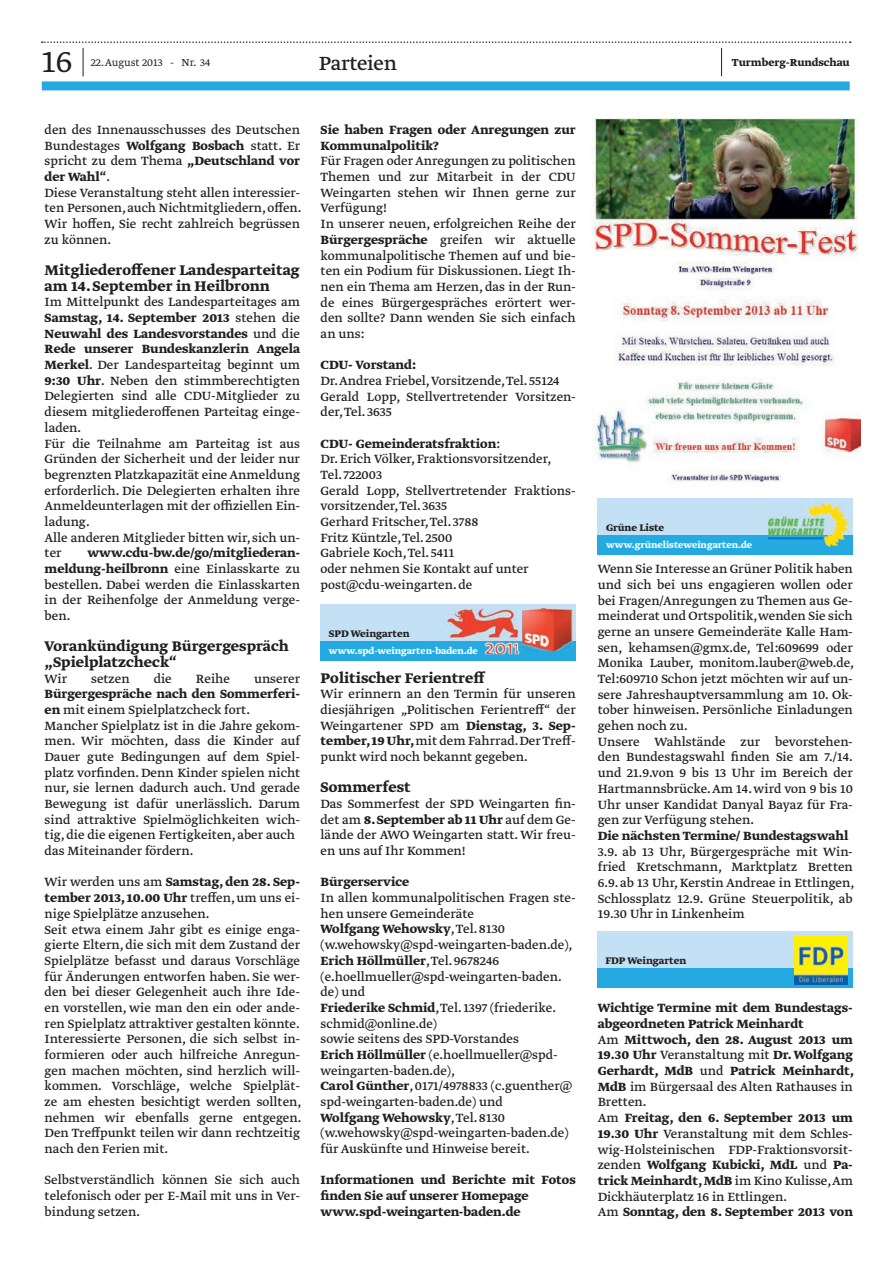
<style>
.page{position:relative;width:893px;height:1263px;background:#fff}
.page>*{position:absolute;margin:0;border:0;box-sizing:border-box;transform-origin:0 0}
.t1{font:300 36px "Greta Text Std";color:#231f20}
.t2{font:22.5px "Greta Text Std";letter-spacing:-.015em;color:#231f20}
.t3{font:16.5px/15.8px "Greta Text Std Bold Min";color:#231f20}
.t4{font:14.1px/15.8px "Greta Text Std";color:#231f20}
.t5{font:700 14.1px/15.8px "Greta Text Std";color:#231f20}
.t6{font:300 12px "Greta Text Std";color:#231f20}
.t7{font:700 12px "Greta Text Std";color:#231f20}
.t8{font:700 11.25px "Greta Text Std";color:#231f20}
.t9{font:700 10.5px "Greta Text Std";color:#fff}
.s1{font-weight:700}
.s2{font-weight:400}
</style>
<div class="page">
<div style="left:42px;top:81px;width:808px;height:9px;background:#24aae1"></div>
<svg style="left:42px;top:41px;width:809px;height:35px"></svg>
<div style="left:321px;top:604px;width:255px;height:57px;background:#c3e0f4"></div>
<div style="left:321px;top:641px;width:255px;height:20px;background:#24aae1"></div>
<img style="left:446px;top:608px;width:74px;height:46px">
<img style="left:446px;top:646px;width:32px;height:8px">
<img style="left:521px;top:608px;width:52px;height:43px">
<img style="left:518px;top:608px;width:2px;height:33px">
<svg style="left:518px;top:641px;width:2px;height:10px"></svg>
<img style="left:591px;top:119px;width:269px;height:364px">
<div style="left:598px;top:498px;width:255px;height:57px;background:#c3e0f4"></div>
<div style="left:598px;top:535px;width:255px;height:20px;background:#24aae1"></div>
<img style="left:768px;top:503px;width:81px;height:43px">
<div style="left:597px;top:931px;width:255px;height:57px;background:#c3e0f4"></div>
<div style="left:597px;top:968px;width:255px;height:20px;background:#24aae1"></div>
<img style="left:794px;top:935px;width:54px;height:49px">
<h1 class="t1" style="left:42px;top:41px;width:32px">16</h1>
<p class="t6" style="left:91px;top:56px;width:121px">22. August 2013 - Nr. 34</p>
<h2 class="t2" style="left:319px;top:54px;width:80px">Parteien</h2>
<p class="t7" style="left:732px;top:56px;width:119px">Turmberg-Rundschau</p>
<p class="t4" style="left:45px;top:123px;width:258px">den des Innenausschusses des Deutschen Bundestages <span class="s1">Wolfgang Bosbach</span> statt. Er spricht zu dem Thema <span class="s1">„Deutschland vor der Wahl“</span>.<br>Diese Veranstaltung steht allen interessier&shy;ten Personen, auch Nichtmitgliedern, offen.<br>Wir hoffen, Sie recht zahlreich begrü ssen zu können.</p>
<p class="t3" style="left:45px;top:263px;width:257px">Mitgliederoffener Landesparteitag am 14. September in Heilbronn</p>
<p class="t4" style="left:45px;top:295px;width:257px">Im Mittelpunkt des Landesparteitages am <span class="s1">Samstag, 14. September 2013</span> stehen die <span class="s1">Neuwahl des Landesvorstandes</span> und die <span class="s1">Rede unserer Bundeskanzlerin Angela Merkel</span>. Der Landesparteitag beginnt um <span class="s1">9:30 Uhr</span>. Neben den stimmberechtigten Delegierten sind alle CDU-Mitglieder zu diesem mitgliederoffenen Parteitag einge&shy;laden.<br>Fü r die Teilnahme am Parteitag ist aus Grü nden der Sicherheit und der leider nur begrenzten Platzkapazität eine Anmeldung erforderlich. Die Delegierten erhalten ihre Anmeldeunterlagen mit der offiziellen Ein&shy;ladung.<br>Alle anderen Mitglieder bitten wir, sich un&shy;ter</p>
<p class="t4" style="left:45px;top:546px;width:257px;text-align:justify;text-indent:43px"><span class="s1">www.cdu-bw.de/go/mitgliederan&shy;meldung-heilbronn</span> eine Einlasskarte zu bestellen. Dabei werden die Einlasskarten in der Reihenfolge der Anmeldung verge&shy;ben.</p>
<p class="t3" style="left:45px;top:639px;width:246px">Vorankü ndigung Bü rgergespräch „Spielplatzcheck“</p>
<p class="t4" style="left:45px;top:671px;width:24px">Wir</p>
<p class="t4" style="left:91px;top:671px;width:40px">setzen</p>
<p class="t4" style="left:154px;top:671px;width:20px">die</p>
<p class="t4" style="left:196px;top:671px;width:36px">Reihe</p>
<p class="t4" style="left:254px;top:671px;width:48px">unserer</p>
<p class="t4" style="left:45px;top:687px;width:257px"><span class="s1">Bü rgergespräche nach den Sommerferi&shy;en</span> mit einem Spielplatzcheck fort.<br>Mancher Spielplatz ist in die Jahre gekom&shy;men. Wir möchten, dass die Kinder auf Dauer gute Bedingungen auf dem Spiel&shy;platz vorfinden. Denn Kinder spielen nicht nur, sie lernen dadurch auch. Und gerade Bewegung ist dafü r unerlässlich. Darum sind attraktive Spielmöglichkeiten wich&shy;tig, die die eigenen Fertigkeiten, aber auch das Miteinander fördern.</p>
<p class="t4" style="left:45px;top:875px;width:258px">Wir werden uns am <span class="s1">Samstag, den 28. Sep&shy;tember 2013, 10.00 Uhr</span> treffen, um uns ei&shy;nige Spielplätze anzusehen.<br>Seit etwa einem Jahr gibt es einige enga&shy;gierte Eltern, die sich mit dem Zustand der Spielplätze befasst und daraus Vorschläge fü r Änderungen entworfen haben. Sie wer&shy;den bei dieser Gelegenheit auch ihre Ide&shy;en vorstellen, wie man den ein oder ande&shy;ren Spielplatz attraktiver gestalten könnte.<br>Interessierte Personen, die sich selbst in&shy;formieren oder auch hilfreiche Anregun&shy;gen machen möchten, sind herzlich will&shy;kommen. Vorschläge, welche Spielplät&shy;ze am ehesten besichtigt werden sollten, nehmen wir ebenfalls gerne entgegen.<br>Den Treffpunkt teilen wir dann rechtzeitig nach den Ferien mit.</p>
<p class="t4" style="left:45px;top:1173px;width:257px;text-align:justify">Selbstverständlich können Sie sich auch telefonisch oder per E-Mail mit uns in Ver&shy;bindung setzen.</p>
<p class="t5" style="left:321px;top:123px;width:257px">Sie haben Fragen oder Anregungen zur<br>Kommunalpolitik?</p>
<p class="t4" style="left:321px;top:154px;width:257px">Fü r Fragen oder Anregungen zu politischen Themen und zur Mitarbeit in der CDU Weingarten stehen wir Ihnen gerne zur Verfü gung!<br>In unserer neuen, erfolgreichen Reihe der <span class="s1">Bü rgergespräche</span> greifen wir aktuelle kommunalpolitische Themen auf und bie&shy;ten ein Podium fü r Diskussionen. Liegt Ih&shy;nen ein Thema am Herzen, das in der Run&shy;de eines Bü rgergespräches erörtert wer&shy;den sollte? Dann wenden Sie sich einfach an uns:</p>
<p class="t5" style="left:321px;top:358px;width:97px">CDU- Vorstand:</p>
<p class="t4" style="left:321px;top:373px;width:257px">Dr. Andrea Friebel, Vorsitzende, Tel. 55124<br>Gerald Lopp, Stellvertretender Vorsitzen&shy;der, Tel. 3635</p>
<p class="t4" style="left:321px;top:436px;width:257px"><span class="s1">CDU- Gemeinderatsfraktion</span>:<br>Dr. Erich Völker, Fraktionsvorsitzender,<br>Tel. 722003<br>Gerald Lopp, Stellvertretender Fraktions&shy;vorsitzender, Tel. 3635<br>Gerhard Fritscher, Tel. 3788<br>Fritz Kü ntzle, Tel. 2500<br>Gabriele Koch, Tel. 5411<br>oder nehmen Sie Kontakt auf unter post@cdu-weingarten. de</p>
<p class="t8" style="left:329px;top:627px;width:82px">SPD Weingarten</p>
<p class="t9" style="left:329px;top:644px;width:150px">www.spd-weingarten-baden.de</p>
<p class="t3" style="left:321px;top:671px;width:166px">Politischer Ferientreff</p>
<p class="t4" style="left:321px;top:687px;width:257px;text-align:justify">Wir erinnern an den Termin fü r unseren diesjährigen „Politischen Ferientreff“ der Weingartener SPD am <span class="s1">Dienstag, 3. Sep&shy;tember, 19 Uhr,</span> mit dem Fahrrad. Der Treff&shy;punkt wird noch bekannt gegeben.</p>
<p class="t3" style="left:321px;top:780px;width:92px">Sommerfest</p>
<p class="t4" style="left:321px;top:797px;width:257px;text-align:justify">Das Sommerfest der SPD Weingarten fin&shy;det am <span class="s1">8. September ab 11 Uhr</span> auf dem Ge&shy;lände der AWO Weingarten statt. Wir freu&shy;en uns auf Ihr Kommen!</p>
<p class="t5" style="left:321px;top:875px;width:90px">Bü rgerservice</p>
<p class="t4" style="left:321px;top:891px;width:257px">In allen kommunalpolitischen Fragen ste&shy;hen unsere Gemeinderäte<br><span class="s1">Wolfgang Wehowsky</span>, Tel. 8130 (w.wehowsky@spd-weingarten-baden.de), <span class="s1">Erich Höllmü ller</span>, Tel. 9678246 (e.hoellmueller@spd-weingarten-baden. de) und<br><span class="s1">Friederike Schmid</span>, Tel. 1397 (friederike. schmid@online.de)<br>sowie seitens des SPD-Vorstandes<br><span class="s1">Erich Höllmü ller</span> (e.hoellmueller@spd&shy;weingarten-baden.de),<br><span class="s1">Carol Gü nther</span>, 0171/4978833 (c.guenther@ spd-weingarten-baden.de) und<br><span class="s1">Wolfgang Wehowsky</span>, Tel. 8130 (w.wehowsky@spd-weingarten-baden.de) fü r Auskü nfte und Hinweise bereit.</p>
<p class="t5" style="left:321px;top:1173px;width:257px">Informationen und Berichte mit Fotos finden Sie auf unserer Homepage www.spd-weingarten-baden.de</p>
<p class="t8" style="left:606px;top:521px;width:60px">Grüne Liste</p>
<p class="t9" style="left:606px;top:538px;width:148px">www.grünelisteweingarten.de</p>
<p class="t4" style="left:598px;top:562px;width:258px">Wenn Sie Interesse an Grü ner Politik haben und sich bei uns engagieren wollen oder bei Fragen/Anregungen zu Themen aus Ge&shy;meinderat und Ortspolitik,wenden Sie sich gerne an unsere Gemeinderäte Kalle Ham&shy;sen, kehamsen@gmx.de, Tel:609699 oder Monika Lauber, monitom.lauber@web.de, Tel:609710 Schon jetzt möchten wir auf un&shy;sere Jahreshauptversammlung am 10. Ok&shy;tober hinweisen. Persönliche Einladungen gehen noch zu.<br>Unsere Wahlstände zur bevorstehen&shy;den Bundestagswahl finden Sie am 7./14. und 21.9.von 9 bis 13 Uhr im Bereich der Hartmannsbrü cke. Am 14. wird von 9 bis 10<br>Uhr unser Kandidat Danyal Bayaz fü r Fra&shy;gen zur Verfü gung stehen.</p>
<p class="t5" style="left:598px;top:828px;width:252px">Die nächsten Termine/ Bundestagswahl</p>
<p class="t4" style="left:598px;top:844px;width:258px;text-align:justify">3.9. ab 13 Uhr, Bü rgergespräche mit Win&shy;fried Kretschmann, Marktplatz Bretten 6.9. ab 13 Uhr, Kerstin Andreae in Ettlingen, Schlossplatz 12.9. Grü ne Steuerpolitik, ab 19.30 Uhr in Linkenheim</p>
<p class="t8" style="left:605px;top:954px;width:82px">FDP Weingarten</p>
<p class="t5" style="left:598px;top:1001px;width:258px">Wichtige Termine mit dem Bundestags&shy;abgeordneten Patrick Meinhardt<br><span class="s2">Am</span> Mittwoch, den 28. August 2013 um 19.30 Uhr <span class="s2">Veranstaltung mit</span> Dr. Wolfgang Gerhardt, MdB <span class="s2">und</span> Patrick Meinhardt, MdB <span class="s2">im Bü rgersaal des Alten Rathauses in Bretten.<br>Am</span> Freitag, den 6. September 2013 um 19.30 Uhr <span class="s2">Veranstaltung mit dem Schles&shy;wig-Holsteinischen FDP-Fraktionsvorsit&shy;zenden</span> Wolfgang Kubicki, MdL <span class="s2">und</span> Pa&shy;trick Meinhardt, MdB <span class="s2">im Kino Kulisse,Am Dickhäuterplatz 16 in Ettlingen.<br>Am</span> Sonntag, den 8. September 2013 von</p>
</div>
